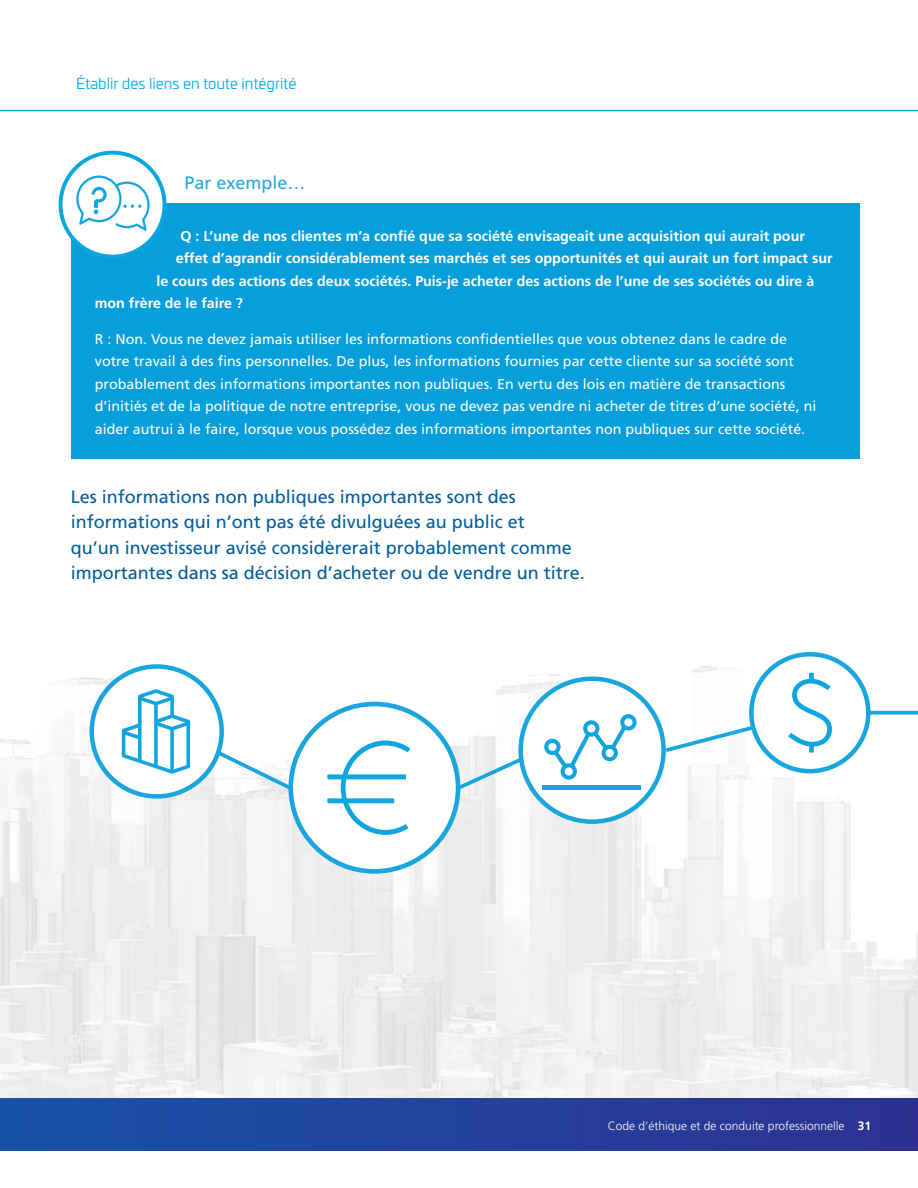
<style>
.page{position:relative;width:918px;height:1188px;background:#fff}
.page>*{position:absolute;margin:0;border:0;box-sizing:border-box;transform-origin:0 0}
.Sidebar_text{font:18px/25.5px "Frutiger LT Pro";color:#005d9c}
.Sidebar_text-2{font:18px "Frutiger LT Pro";color:#24aae1}
.Main_Heading_repeat{font:15px "Univia Pro";color:#00aeef}
.Body_Copy{font:14.25px/22.5px "Frutiger LT Pro";color:#fff}
.Body_Copy-2{font:700 14.25px "Frutiger LT Pro";color:#fff}
.t1{font:300 12px "Frutiger LT Pro";color:#fff}
.s1{font-weight:700}
</style>
<div class="page">
<img style="left:0;top:652px;width:918px;height:447px">
<div style="left:0;top:1099px;width:918px;height:51px;background:linear-gradient(to right,#1751a6,#2e3291)"></div>
<hr style="left:0;top:110px;width:918px;height:1px;background:#08a7e0">
<svg style="left:451px;top:754px;width:76px;height:41px"></svg>
<div style="left:521px;top:679px;width:143px;height:143px;background:#fff;border-radius:50%"></div>
<div style="left:518px;top:676px;width:148px;height:148px;border:4px solid #19a5de;border-radius:50%"></div>
<svg style="left:208px;top:745px;width:94px;height:52px"></svg>
<div style="left:291px;top:704px;width:167px;height:167px;background:#fff;border-radius:50%"></div>
<div style="left:288px;top:702px;width:172px;height:172px;border:5px solid #19a5de;border-radius:50%"></div>
<div style="left:751px;top:654px;width:117px;height:117px;background:#fff;border-radius:50%"></div>
<div style="left:749px;top:652px;width:122px;height:121px;border:4px solid #19a5de;border-radius:50%"></div>
<div style="left:92px;top:666px;width:130px;height:130px;background:#fff;border-radius:50%"></div>
<div style="left:89px;top:664px;width:135px;height:135px;border:4px solid #19a5de;border-radius:50%"></div>
<svg style="left:869px;top:711px;width:49px;height:4px"></svg>
<div style="left:71px;top:203px;width:788px;height:256px;background:#069edb"></div>
<div style="left:61px;top:153px;width:103px;height:104px;background:#fff;border-radius:50%"></div>
<div style="left:59px;top:151px;width:107px;height:108px;border:4px solid #08a7e0;border-radius:50%"></div>
<svg style="left:76px;top:175px;width:74px;height:56px"></svg>
<svg style="left:122px;top:689px;width:68px;height:85px"></svg>
<svg style="left:327px;top:740px;width:83px;height:95px"></svg>
<hr style="left:542px;top:786px;width:98px;height:4px;background:#11a5df">
<svg style="left:544px;top:714px;width:93px;height:66px"></svg>
<svg style="left:662px;top:670px;width:170px;height:85px"></svg>
<p class="Main_Heading_repeat" style="left:76px;top:72px;width:222px">Établir des liens en toute intégrité</p>
<p class="Sidebar_text-2" style="left:184px;top:172px;width:123px">Par exemple…</p>
<p class="Body_Copy-2" style="left:180px;top:227px;width:626px">Q : L’une de nos clientes m’a confié que sa société envisageait une acquisition qui aurait pour</p>
<p class="Body_Copy-2" style="left:176px;top:250px;width:658px">effet d’agrandir considérablement ses marchés et ses opportunités et qui aurait un fort impact sur</p>
<p class="Body_Copy-2" style="left:156px;top:272px;width:659px">le cours des actions des deux sociétés. Puis-je acheter des actions de l’une de ses sociétés ou dire à</p>
<p class="Body_Copy-2" style="left:95px;top:295px;width:150px">mon frère de le faire ?</p>
<p class="Body_Copy" style="left:95px;top:327px;width:723px">R : Non. Vous ne devez jamais utiliser les informations confidentielles que vous obtenez dans le cadre de votre travail à des fins personnelles. De plus, les informations fournies par cette cliente sur sa société sont probablement des informations importantes non publiques. En vertu des lois en matière de transactions d’initiés et de la politique de notre entreprise, vous ne devez pas vendre ni acheter de titres d’une société, ni aider autrui à le faire, lorsque vous possédez des informations importantes non publiques sur cette société.</p>
<p class="Sidebar_text" style="left:71px;top:484px;width:516px">Les informations non publiques importantes sont des informations qui n’ont pas été divulguées au public et<br>qu’un investisseur avisé considèrerait probablement comme importantes dans sa décision d’acheter ou de vendre un titre.</p>
<p class="t1" style="left:608px;top:1118px;width:265px">Code d’éthique et de conduite professionnelle <span class="s1">31</span></p>
</div>
